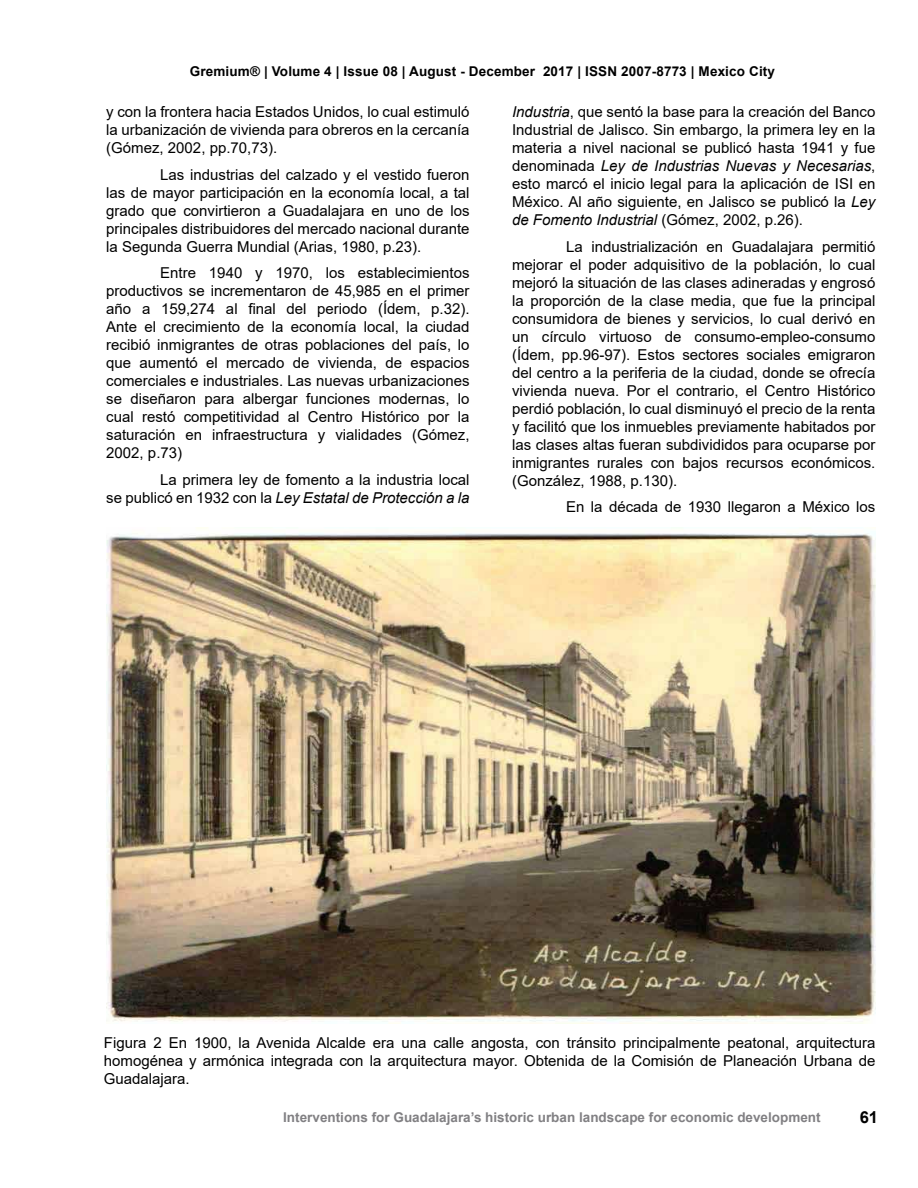
<style>
.page{position:relative;width:918px;height:1188px;background:#fff}
.page>*{position:absolute;margin:0;border:0;box-sizing:border-box;transform-origin:0 0}
.t1{font:700 16.5px "Arial";color:#000}
.t2{font:15px/18px "Arial";color:#000;text-align:justify}
.t3{font:700 13.5px "Arial";color:#818083}
.t4{font:700 13.5px "Arial";letter-spacing:.01em;color:#000}
.s1{font-style:italic}
</style>
<div class="page">
<img style="left:106px;top:528px;width:769px;height:496px">
<p class="t4" style="left:190px;top:62px;width:587px">Gremium® | Volume 4 | Issue 08 | August - December 2017 | ISSN 2007-8773 | Mexico City</p>
<p class="t2" style="left:106px;top:103px;width:365px">y con la frontera hacia Estados Unidos, lo cual estimuló la urbanización de vivienda para obreros en la cercanía (Gómez, 2002, pp.70,73).</p>
<p class="t2" style="left:106px;top:165px;width:365px;text-indent:54px">Las industrias del calzado y el vestido fueron las de mayor participación en la economía local, a tal grado que convirtieron a Guadalajara en uno de los principales distribuidores del mercado nacional durante la Segunda Guerra Mundial (Arias, 1980, p.23).</p>
<p class="t2" style="left:106px;top:264px;width:365px;text-indent:54px">Entre 1940 y 1970, los establecimientos productivos se incrementaron de 45,985 en el primer año a 159,274 al final del periodo (Ídem, p.32).<br>Ante el crecimiento de la economía local, la ciudad recibió inmigrantes de otras poblaciones del país, lo que aumentó el mercado de vivienda, de espacios comerciales e industriales. Las nuevas urbanizaciones se diseñaron para albergar funciones modernas, lo cual restó competitividad al Centro Histórico por la saturación en infraestructura y vialidades (Gómez, 2002, p.73)</p>
<p class="t2" style="left:106px;top:470px;width:365px;text-align:right">La primera ley de fomento a la industria local<br>se publicó en 1932 con la <span class="s1">Ley Estatal de Protección a la</span></p>
<p class="t2" style="left:512px;top:103px;width:365px"><span class="s1">Industria</span>, que sentó la base para la creación del Banco Industrial de Jalisco. Sin embargo, la primera ley en la materia a nivel nacional se publicó hasta 1941 y fue denominada <span class="s1">Ley de Industrias Nuevas y Necesarias</span>, esto marcó el inicio legal para la aplicación de ISI en México. Al año siguiente, en Jalisco se publicó la <span class="s1">Ley de Fomento Industrial</span> (Gómez, 2002, p.26).</p>
<p class="t2" style="left:512px;top:237px;width:365px;text-indent:54px">La industrialización en Guadalajara permitió mejorar el poder adquisitivo de la población, lo cual mejoró la situación de las clases adineradas y engrosó la proporción de la clase media, que fue la principal consumidora de bienes y servicios, lo cual derivó en un círculo virtuoso de consumo-empleo-consumo (Ídem, pp.96-97). Estos sectores sociales emigraron del centro a la periferia de la ciudad, donde se ofrecía vivienda nueva. Por el contrario, el Centro Histórico perdió población, lo cual disminuyó el precio de la renta y facilitó que los inmuebles previamente habitados por las clases altas fueran subdivididos para ocuparse por inmigrantes rurales con bajos recursos económicos. (González, 1988, p.130).</p>
<p class="t2" style="left:566px;top:498px;width:311px">En la década de 1930 llegaron a México los</p>
<p class="t2" style="left:104px;top:1034px;width:773px">Figura 2 En 1900, la Avenida Alcalde era una calle angosta, con tránsito principalmente peatonal, arquitectura homogénea y armónica integrada con la arquitectura mayor. Obtenida de la Comisión de Planeación Urbana de Guadalajara.</p>
<p class="t3" style="left:283px;top:1107px;width:539px">Interventions for Guadalajara’s historic urban landscape for economic development</p>
<p class="t1" style="left:860px;top:1105px;width:20px">61</p>
</div>
